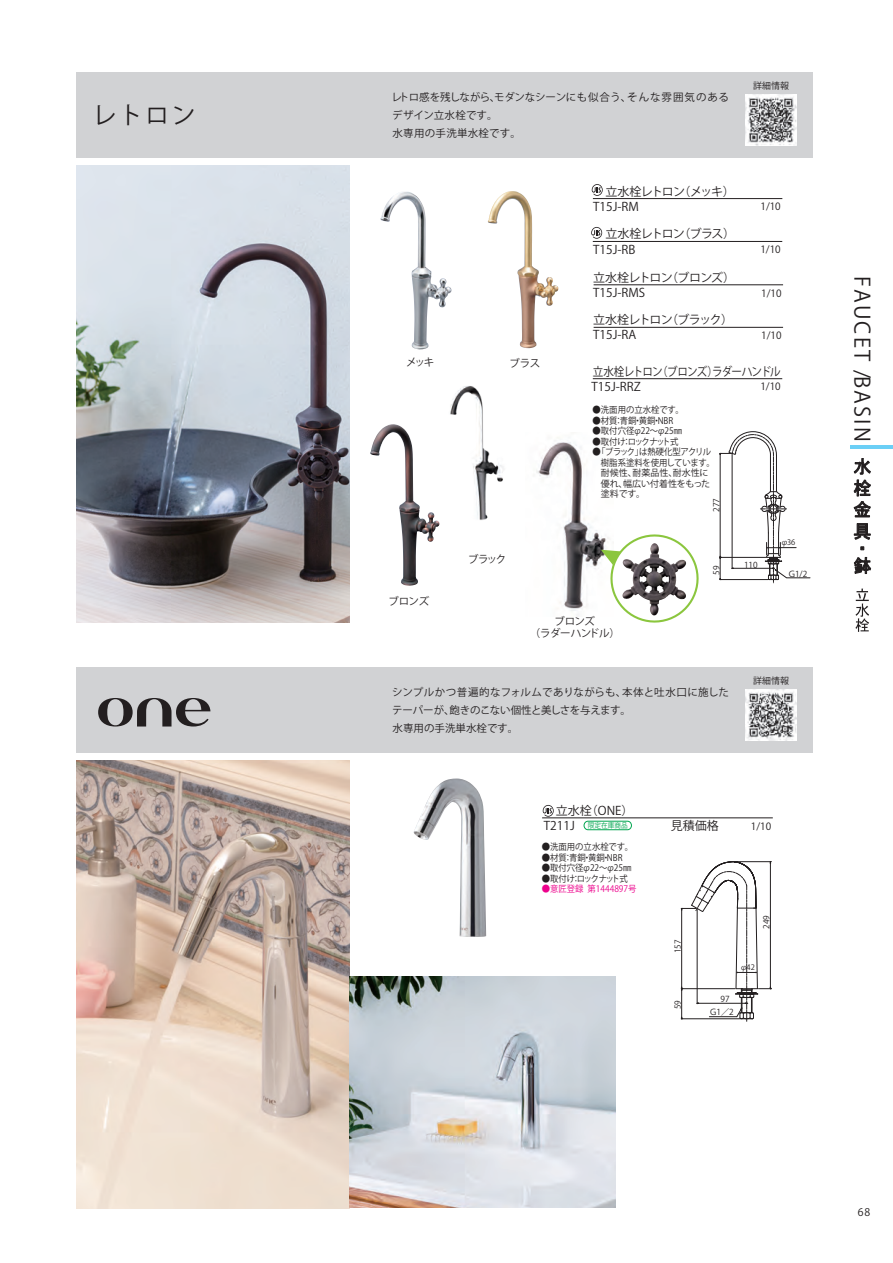
<style>
.page{position:relative;width:893px;height:1263px;background:#fff}
.page>*{position:absolute;margin:0;border:0;box-sizing:border-box;transform-origin:0 0}
.t1{font:700 24px "Gothic MB101 Pro De";color:#231f20}
.t2{font:700 condensed 21px "Helvetica Neue";letter-spacing:.1em;color:#231f20}
.t3{font:12px "Hira Kaku Pro W6";letter-spacing:-.07em;color:#231f20}
.t4{font:700 12px "Futo Go B101 Pro";color:#231f20}
.t5{font:12px "Hira Kaku Pro W6";letter-spacing:-.07em;color:#231f20;scale:.88 1}
.t6{font:10.5px/18px "Shin Go Pro";color:#231f20}
.t7{font:500 10.5px/12.6px "Shin Go Pro";letter-spacing:-.045em;color:#231f20;text-align:center}
.t8{font:700 condensed 10.5px "Helvetica Neue";color:#231f20}
.t9{font:700 10.05px "Futo Go B101 Pro";color:#231f20}
.t10{font:300 9px "Shin Go Pro";color:#231f20;scale:.93 1}
.t11{font:300 9px "Shin Go Pro";color:#231f20}
.t12{font:300 9px "Shin Go Pro";letter-spacing:-.105em;color:#231f20;scale:.93 1}
.t13{font:300 9px "Shin Go Pro";letter-spacing:-.04em;color:#231f20;scale:.93 1}
.t14{font:300 9px "Shin Go Pro";letter-spacing:-.02em;color:#231f20;scale:.93 1}
.t15{font:300 9px "Shin Go Pro";color:#ed028c;scale:.93 1}
.t16{font:500 8.25px "Gothic BBB Pro";color:#231f20}
.t17{font:500 7.5px "Gothic BBB Pro";letter-spacing:-.07em;color:#231f20}
.t18{font:500 7.2px "Shin Go Pro";color:#00a54f;scale:.93 1}
</style>
<div class="page">
<div style="left:77px;top:72px;width:736px;height:85px;background:#d1d2d4"></div>
<img style="left:746px;top:94px;width:51px;height:51px">
<svg style="left:681px;top:861px;width:90px;height:160px"></svg>
<div style="left:77px;top:667px;width:736px;height:85px;background:#d1d2d4"></div>
<img style="left:77px;top:760px;width:273px;height:448px">
<svg style="left:98px;top:698px;width:112px;height:28px"></svg>
<img style="left:414px;top:778px;width:72px;height:159px">
<hr style="left:542px;top:818px;width:231px;height:1px;background:#231f20">
<svg style="left:543px;top:805px;width:11px;height:12px"></svg>
<img style="left:350px;top:976px;width:265px;height:232px">
<img style="left:536px;top:437px;width:65px;height:174px">
<img style="left:380px;top:192px;width:72px;height:157px">
<img style="left:488px;top:192px;width:70px;height:156px">
<img style="left:370px;top:424px;width:70px;height:162px">
<hr style="left:593px;top:198px;width:189px;height:1px;background:#231f20">
<hr style="left:593px;top:241px;width:189px;height:1px;background:#231f20">
<hr style="left:593px;top:378px;width:189px;height:1px;background:#231f20">
<hr style="left:594px;top:285px;width:189px;height:1px;background:#231f20">
<hr style="left:594px;top:327px;width:189px;height:1px;background:#231f20">
<img style="left:76px;top:166px;width:273px;height:456px">
<svg style="left:591px;top:227px;width:11px;height:12px"></svg>
<svg style="left:592px;top:184px;width:11px;height:12px"></svg>
<svg style="left:720px;top:431px;width:90px;height:152px"></svg>
<svg style="left:601px;top:534px;width:98px;height:89px"></svg>
<img style="left:450px;top:386px;width:54px;height:134px">
<div style="left:584px;top:821px;width:48px;height:9px;border:1px solid #00a54f;border-radius:4px"></div>
<img style="left:746px;top:689px;width:51px;height:51px">
<svg style="left:853px;top:458px;width:18px;height:116px"></svg>
<svg style="left:855px;top:589px;width:14px;height:43px"></svg>
<svg style="left:850px;top:445px;width:43px;height:3px"></svg>
<h1 class="t1" style="left:92px;top:102px;width:105px">レトロン</h1>
<p class="t6" style="left:391px;top:88px;width:339px">レトロ感を残しながら、モダンなシーンにも似合う、そんな雰囲気のあるデザイン立水栓です。<br>水専用の手洗単水栓です。</p>
<p class="t11" style="left:753px;top:80px;width:37px">詳細情報</p>
<p class="t3" style="left:606px;top:184px;width:131px">立水栓レトロン（メッキ）</p>
<p class="t4" style="left:593px;top:200px;width:47px">T15J-RM</p>
<p class="t9" style="left:760px;top:201px;width:22px">1/10</p>
<p class="t3" style="left:605px;top:227px;width:131px">立水栓レトロン（ブラス）</p>
<p class="t4" style="left:593px;top:242px;width:44px">T15J-RB</p>
<p class="t9" style="left:760px;top:244px;width:22px">1/10</p>
<p class="t3" style="left:593px;top:271px;width:144px">立水栓レトロン（ブロンズ）</p>
<p class="t4" style="left:593px;top:286px;width:54px">T15J-RMS</p>
<p class="t9" style="left:761px;top:287px;width:22px">1/10</p>
<p class="t3" style="left:593px;top:313px;width:141px">立水栓レトロン（ブラック）</p>
<p class="t7" style="left:406px;top:356px;width:30px">メッキ</p>
<p class="t7" style="left:389px;top:595px;width:42px">ブロンズ</p>
<p class="t7" style="left:510px;top:357px;width:32px">ブラス</p>
<p class="t7" style="left:468px;top:553px;width:40px">ブラック</p>
<p class="t4" style="left:593px;top:328px;width:45px">T15J-RA</p>
<p class="t9" style="left:761px;top:330px;width:22px">1/10</p>
<p class="t5" style="left:593px;top:364px;width:215px">立水栓レトロン（ブロンズ）ラダーハンドル</p>
<p class="t4" style="left:592px;top:380px;width:51px">T15J-RRZ</p>
<p class="t9" style="left:760px;top:381px;width:22px">1/10</p>
<p class="t10" style="left:593px;top:405px;width:100px">●洗面用の立水栓です。</p>
<p class="t10" style="left:593px;top:416px;width:88px">●材質：青銅・黄銅・N B R</p>
<p class="t10" style="left:593px;top:426px;width:98px">●取付穴径φ22～φ25㎜</p>
<p class="t12" style="left:593px;top:437px;width:94px">●取付け：ロックナット式</p>
<p class="t13" style="left:593px;top:447px;width:129px">●「ブラック」は熱硬化型アクリル</p>
<p class="t14" style="left:593px;top:458px;width:133px">　樹脂系塗料を使用しています。</p>
<p class="t11" style="left:601px;top:468px;width:109px">耐候性、耐薬品性、耐水性に</p>
<p class="t11" style="left:601px;top:478px;width:111px">優れ、幅広い付着性をもった</p>
<p class="t11" style="left:601px;top:489px;width:46px">塗料です。</p>
<p class="t16" style="left:712px;top:512px;width:15px;rotate:-90deg">277</p>
<p class="t17" style="left:781px;top:538px;width:16px">φ36</p>
<p class="t16" style="left:744px;top:560px;width:15px">110</p>
<p class="t16" style="left:712px;top:575px;width:11px;rotate:-90deg">59</p>
<p class="t16" style="left:788px;top:570px;width:21px">Ｇ1/2</p>
<p class="t7" style="left:530px;top:615px;width:92px">ブロンズ<br>（ラダーハンドル）</p>
<p class="t6" style="left:392px;top:683px;width:338px">シンプルかつ普遍的なフォルムでありながらも、本体と吐水口に施したテーパーが、飽きのこない個性と美しさを与えます。<br>水専用の手洗単水栓です。</p>
<p class="t11" style="left:753px;top:675px;width:37px">詳細情報</p>
<p class="t3" style="left:556px;top:804px;width:79px">立水栓（ONE）</p>
<p class="t4" style="left:544px;top:819px;width:32px">T211J</p>
<p class="t9" style="left:751px;top:820px;width:22px">1/10</p>
<p class="t10" style="left:542px;top:842px;width:100px">●洗面用の立水栓です。</p>
<p class="t10" style="left:542px;top:852px;width:88px">●材質：青銅・黄銅・N B R</p>
<p class="t10" style="left:542px;top:863px;width:98px">●取付穴径φ22～φ25㎜</p>
<p class="t12" style="left:542px;top:873px;width:94px">●取付け：ロックナット式</p>
<p class="t15" style="left:542px;top:884px;width:103px">●意匠登録 第1444897号</p>
<p class="t4" style="left:671px;top:819px;width:49px">見積価格</p>
<p class="t18" style="left:588px;top:821px;width:44px">限定在庫商品</p>
<p class="t16" style="left:673px;top:953px;width:15px;rotate:-90deg">157</p>
<p class="t16" style="left:673px;top:1009px;width:11px;rotate:-90deg">59</p>
<p class="t16" style="left:762px;top:929px;width:15px;rotate:-90deg">249</p>
<p class="t17" style="left:740px;top:963px;width:16px">φ42</p>
<p class="t16" style="left:721px;top:994px;width:11px">97</p>
<p class="t16" style="left:709px;top:1008px;width:26px">Ｇ1／2</p>
<h2 class="t2" style="left:874px;top:276px;width:167px;rotate:90deg">FAUCET /BASIN</h2>
<p class="t8" style="left:858px;top:1206px;width:14px">68</p>
</div>
